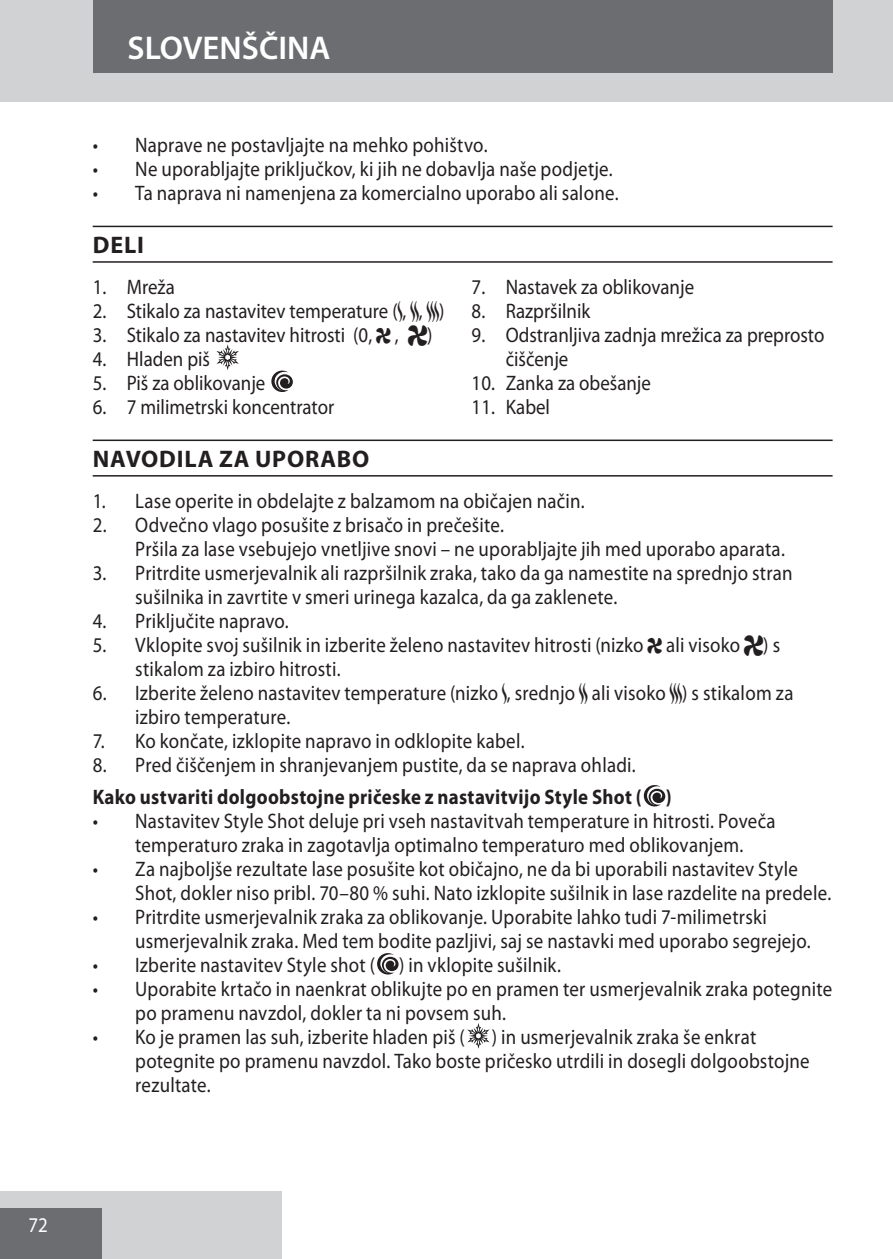
<style>
.page{position:relative;width:893px;height:1259px;background:#fff}
.page>*{position:absolute;margin:0;border:0;box-sizing:border-box;transform-origin:0 0}
.t1{font:600 33px "Myriad Pro";color:#fff}
.heading{font:700 24px "Myriad Pro";letter-spacing:.035em;color:#231f20}
.default_numbers{font:21px/24px "Myriad Pro";letter-spacing:.01em;color:#231f20;scale:.9 1}
.Subheading{font:700 21px "Myriad Pro";letter-spacing:.015em;color:#231f20;scale:.9 1}
.t2{font:21px "Myriad Pro";color:#fff;scale:.9 1}
.s1{font-family:"Myriad Bitsn Bobs"}
</style>
<div class="page">
<div style="left:0;top:0;width:893px;height:102px;background:#d1d2d4"></div>
<div style="left:0;top:1191px;width:282px;height:68px;background:#d1d2d4"></div>
<div style="left:0;top:1208px;width:102px;height:51px;background:#6c6d70"></div>
<div style="left:94px;top:0;width:739px;height:73px;background:#6c6d70"></div>
<hr style="left:93px;top:226px;width:740px;height:1px;background:#231f20">
<hr style="left:93px;top:261px;width:740px;height:2px;background:#231f20">
<svg style="left:216px;top:344px;width:23px;height:26px"></svg>
<svg style="left:271px;top:370px;width:22px;height:22px"></svg>
<hr style="left:93px;top:439px;width:740px;height:2px;background:#231f20">
<hr style="left:93px;top:475px;width:740px;height:1px;background:#231f20">
<svg style="left:644px;top:785px;width:21px;height:22px"></svg>
<svg style="left:377px;top:953px;width:22px;height:22px"></svg>
<svg style="left:467px;top:1023px;width:23px;height:25px"></svg>
<p class="t1" style="left:128px;top:27px;width:204px">SLOVENŠČINA</p>
<p class="default_numbers" style="left:93px;top:132px;width:440px">• Naprave ne postavljajte na mehko pohištvo.</p>
<p class="default_numbers" style="left:93px;top:156px;width:579px">• Ne uporabljajte priključkov, ki jih ne dobavlja naše podjetje.</p>
<p class="default_numbers" style="left:93px;top:180px;width:586px">• Ta naprava ni namenjena za komercialno uporabo ali salone.</p>
<p class="heading" style="left:93px;top:229px;width:53px">DELI</p>
<p class="default_numbers" style="left:93px;top:274px;width:93px">1. Mreža</p>
<p class="default_numbers" style="left:93px;top:298px;width:392px">2. Stikalo za nastavitev temperature (<span class="s1">N</span>, <span class="s1">O</span>, <span class="s1">P</span>)</p>
<p class="default_numbers" style="left:93px;top:322px;width:379px">3. Stikalo za nastavitev hitrosti (0, <span class="s1">F</span> , <span class="s1">E</span>)</p>
<p class="default_numbers" style="left:93px;top:346px;width:132px">4. Hladen piš</p>
<p class="default_numbers" style="left:93px;top:370px;width:193px">5. Piš za oblikovanje</p>
<p class="default_numbers" style="left:93px;top:394px;width:270px">6. 7 milimetrski koncentrator</p>
<p class="default_numbers" style="left:472px;top:274px;width:249px">7. Nastavek za oblikovanje</p>
<p class="default_numbers" style="left:472px;top:298px;width:133px">8. Razpršilnik</p>
<p class="default_numbers" style="left:506px;top:322px;width:356px;text-indent:-34px">9. Odstranljiva zadnja mrežica za preprosto čiščenje</p>
<p class="default_numbers" style="left:472px;top:370px;width:201px">10. Zanka za obešanje</p>
<p class="default_numbers" style="left:472px;top:394px;width:89px">11. Kabel</p>
<p class="heading" style="left:93px;top:443px;width:278px">NAVODILA ZA UPORABO</p>
<p class="default_numbers" style="left:93px;top:488px;width:548px">1. Lase operite in obdelajte z balzamom na običajen način.</p>
<p class="default_numbers" style="left:93px;top:512px;width:459px">2. Odvečno vlago posušite z brisačo in prečešite.</p>
<p class="default_numbers" style="left:135px;top:536px;width:723px">Pršila za lase vsebujejo vnetljive snovi – ne uporabljajte jih med uporabo aparata.</p>
<p class="default_numbers" style="left:135px;top:560px;width:732px;text-indent:-43px">3. Pritrdite usmerjevalnik ali razpršilnik zraka, tako da ga namestite na sprednjo stran sušilnika in zavrtite v smeri urinega kazalca, da ga zaklenete.</p>
<p class="default_numbers" style="left:93px;top:608px;width:219px">4. Priključite napravo.</p>
<p class="default_numbers" style="left:135px;top:632px;width:718px;text-indent:-43px">5. Vklopite svoj sušilnik in izberite želeno nastavitev hitrosti (nizko <span class="s1">F</span> ali visoko <span class="s1">E</span>) s stikalom za izbiro hitrosti.</p>
<p class="default_numbers" style="left:135px;top:680px;width:733px;text-indent:-43px">6. Izberite želeno nastavitev temperature (nizko <span class="s1">N</span>, srednjo <span class="s1">O</span> ali visoko <span class="s1">P</span>) s stikalom za izbiro temperature.</p>
<p class="default_numbers" style="left:93px;top:728px;width:481px">7. Ko končate, izklopite napravo in odklopite kabel.</p>
<p class="default_numbers" style="left:93px;top:752px;width:605px">8. Pred čiščenjem in shranjevanjem pustite, da se naprava ohladi.</p>
<p class="Subheading" style="left:93px;top:783px;width:645px">Kako ustvariti dolgoobstojne pričeske z nastavitvijo Style Shot ( )</p>
<p class="default_numbers" style="left:93px;top:809px;width:760px;text-align:center">• Nastavitev Style Shot deluje pri vseh nastavitvah temperature in hitrosti. Poveča temperaturo zraka in zagotavlja optimalno temperaturo med oblikovanjem.</p>
<p class="default_numbers" style="left:135px;top:857px;width:775px;text-indent:-43px">• Za najboljše rezultate lase posušite kot običajno, ne da bi uporabili nastavitev Style<br>Shot, dokler niso pribl. 70–80 % suhi. Nato izklopite sušilnik in lase razdelite na predele.</p>
<p class="default_numbers" style="left:135px;top:905px;width:752px;text-indent:-43px">• Pritrdite usmerjevalnik zraka za oblikovanje. Uporabite lahko tudi 7-milimetrski usmerjevalnik zraka. Med tem bodite pazljivi, saj se nastavki med uporabo segrejejo.</p>
<p class="default_numbers" style="left:93px;top:953px;width:522px">• Izberite nastavitev Style shot ( ) in vklopite sušilnik.</p>
<p class="default_numbers" style="left:135px;top:977px;width:776px;text-indent:-43px">• Uporabite krtačo in naenkrat oblikujte po en pramen ter usmerjevalnik zraka potegnite po pramenu navzdol, dokler ta ni povsem suh.</p>
<p class="default_numbers" style="left:93px;top:1025px;width:415px">• Ko je pramen las suh, izberite hladen piš (</p>
<p class="default_numbers" style="left:135px;top:1025px;width:751px;text-indent:357px">) in usmerjevalnik zraka še enkrat potegnite po pramenu navzdol. Tako boste pričesko utrdili in dosegli dolgoobstojne rezultate.</p>
<p class="t2" style="left:29px;top:1212px;width:23px">72</p>
</div>
